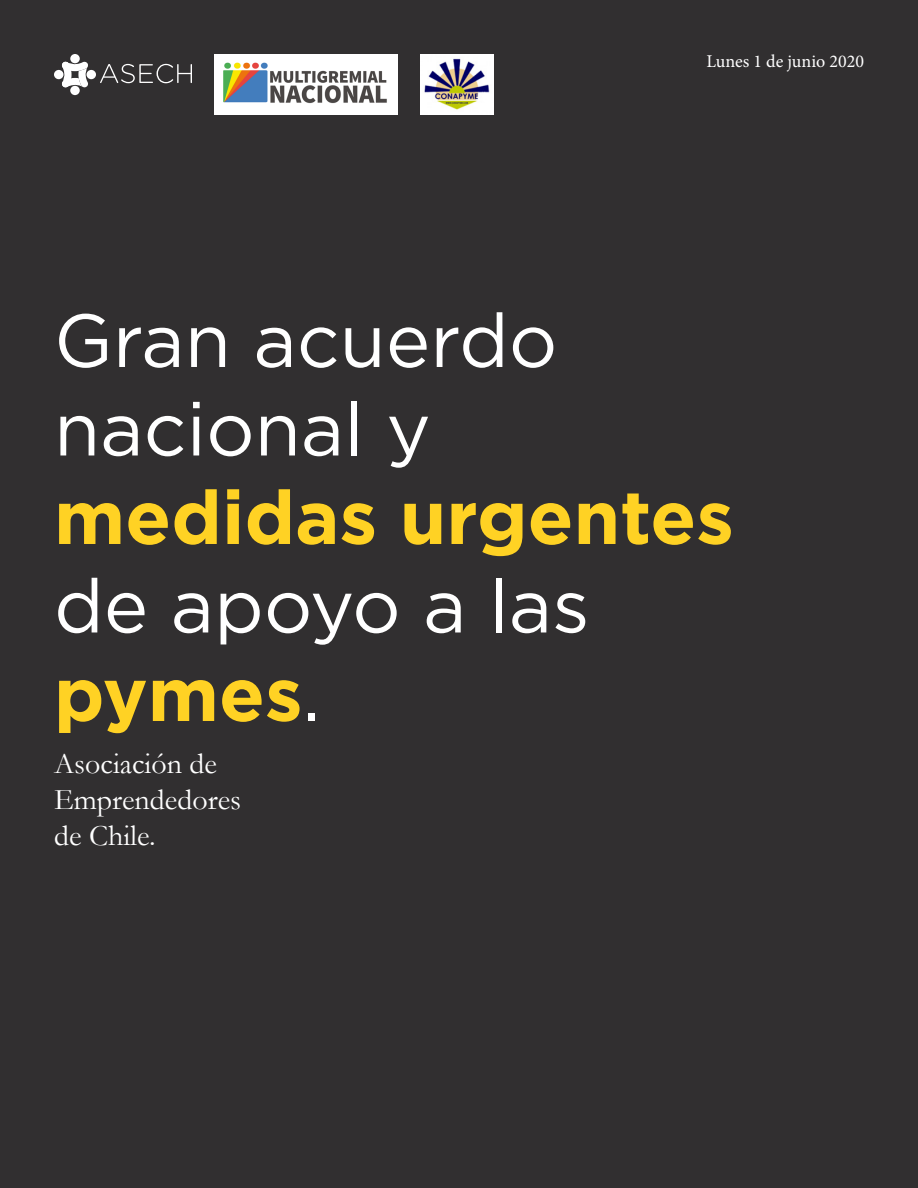
<style>
.page{position:relative;width:918px;height:1188px;background:#312f30}
.page>*{position:absolute;margin:0;border:0;box-sizing:border-box;transform-origin:0 0}
.t1{font:75px/88.5px "Gotham";color:#fff}
.t2{font:30px/36px "Garamond";color:#fff}
.t3{font:18px "Minion Pro";color:#fff}
.s1{font-weight:700;color:#ffd224}
</style>
<div class="page">
<svg style="left:100px;top:64px;width:92px;height:19px"></svg>
<div style="left:54px;top:70px;width:9px;height:9px;background:#fff;border-radius:50%"></div>
<div style="left:70px;top:86px;width:10px;height:9px;background:#fff;border-radius:50%"></div>
<div style="left:87px;top:70px;width:9px;height:9px;background:#fff;border-radius:50%"></div>
<div style="left:70px;top:54px;width:10px;height:9px;background:#fff;border-radius:50%"></div>
<svg style="left:61px;top:61px;width:28px;height:27px"></svg>
<img style="left:420px;top:54px;width:73px;height:61px">
<img style="left:215px;top:54px;width:183px;height:61px">
<p class="t3" style="left:707px;top:49px;width:159px">Lunes 1 de junio 2020</p>
<p class="t1" style="left:54px;top:295px;width:681px">Gran acuerdo nacional y <span class="s1">medidas urgentes </span>de apoyo a las <span class="s1">pymes</span>.</p>
<p class="t2" style="left:54px;top:745px;width:189px">Asociación de<br>Emprendedores de Chile.</p>
</div>
